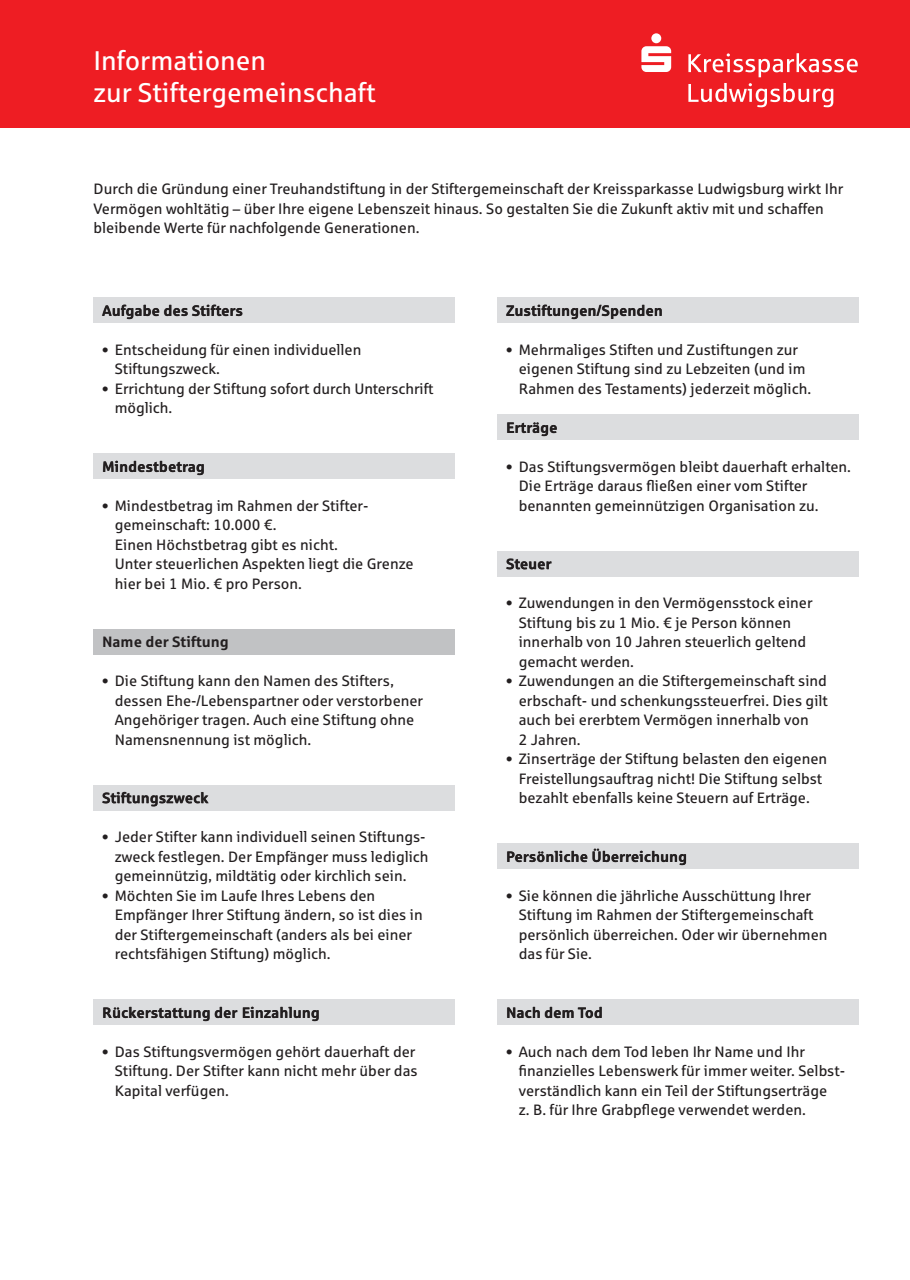
<style>
.page{position:relative;width:910px;height:1280px;background:#fff}
.page>*{position:absolute;margin:0;border:0;box-sizing:border-box;transform-origin:0 0}
.t1{font:27px/32.4px "Sparkasse Rg";color:#fff}
.t2{font:15px/19.5px "Sparkasse Rg";color:#231f20}
.t3{font:700 15px "Sparkasse Rg";color:#231f20}
</style>
<div class="page">
<div style="left:94px;top:297px;width:361px;height:26px;background:#dcdddf"></div>
<svg style="left:102px;top:305px;width:49px;height:14px"></svg>
<div style="left:94px;top:453px;width:361px;height:26px;background:#dcdddf"></div>
<svg style="left:103px;top:461px;width:56px;height:11px"></svg>
<div style="left:94px;top:629px;width:361px;height:25px;background:#c1c2c4"></div>
<div style="left:94px;top:785px;width:361px;height:25px;background:#dcdddf"></div>
<svg style="left:102px;top:792px;width:56px;height:14px"></svg>
<div style="left:94px;top:999px;width:361px;height:26px;background:#dcdddf"></div>
<svg style="left:103px;top:1007px;width:55px;height:11px"></svg>
<div style="left:497px;top:297px;width:362px;height:26px;background:#dcdddf"></div>
<svg style="left:506px;top:305px;width:63px;height:11px"></svg>
<div style="left:497px;top:414px;width:362px;height:26px;background:#dcdddf"></div>
<svg style="left:507px;top:422px;width:50px;height:14px"></svg>
<div style="left:497px;top:551px;width:362px;height:25px;background:#dcdddf"></div>
<svg style="left:506px;top:559px;width:45px;height:10px"></svg>
<div style="left:497px;top:843px;width:362px;height:26px;background:#dcdddf"></div>
<svg style="left:507px;top:851px;width:44px;height:11px"></svg>
<div style="left:497px;top:999px;width:362px;height:26px;background:#dcdddf"></div>
<svg style="left:507px;top:1007px;width:67px;height:11px"></svg>
<div style="left:0;top:0;width:910px;height:128px;background:#ee1d23"></div>
<svg style="left:641px;top:33px;width:30px;height:39px"></svg>
<svg style="left:688px;top:53px;width:170px;height:24px"></svg>
<svg style="left:688px;top:83px;width:145px;height:24px"></svg>
<h1 class="t1" style="left:94px;top:46px;width:284px">Informationen<br>zur Stiftergemeinschaft</h1>
<p class="t2" style="left:94px;top:180px;width:751px">Durch die Gründung einer Treuhandstiftung in der Stiftergemeinschaft der Kreissparkasse Ludwigsburg wirkt Ihr<br>Vermögen wohltätig – über Ihre eigene Lebenszeit hinaus. So gestalten Sie die Zukunft aktiv mit und schaffen bleibende Werte für nachfolgende Generationen.</p>
<p class="t3" style="left:102px;top:305px;width:142px">Aufgabe des Stifters</p>
<p class="t2" style="left:115px;top:341px;width:248px;text-indent:-13px">• Entscheidung für einen individuellen<br>Stiftungszweck.</p>
<p class="t2" style="left:115px;top:380px;width:320px;text-indent:-13px">• Errichtung der Stiftung sofort durch Unterschrift möglich.</p>
<p class="t3" style="left:102px;top:461px;width:104px">Mindestbetrag</p>
<p class="t2" style="left:115px;top:497px;width:300px;text-indent:-13px">• Mindestbetrag im Rahmen der Stifter&shy;gemeinschaft: 10.000 €.<br>Einen Höchstbetrag gibt es nicht.<br>Unter steuerlichen Aspekten liegt die Grenze hier bei 1 Mio. € pro Person.</p>
<p class="t3" style="left:102px;top:636px;width:128px">Name der Stiftung</p>
<p class="t2" style="left:115px;top:673px;width:310px;text-indent:-13px">• Die Stiftung kann den Namen des Stifters, dessen Ehe-/Lebenspartner oder verstorbener Angehöriger tragen. Auch eine Stiftung ohne Namensnennung ist möglich.</p>
<p class="t3" style="left:102px;top:792px;width:108px">Stiftungszweck</p>
<p class="t2" style="left:115px;top:829px;width:315px;text-indent:-13px">• Jeder Stifter kann individuell seinen Stiftungs&shy;zweck festlegen. Der Empfänger muss lediglich gemeinnützig, mildtätig oder kirchlich sein.</p>
<p class="t2" style="left:115px;top:887px;width:309px;text-indent:-13px">• Möchten Sie im Laufe Ihres Lebens den Empfänger Ihrer Stiftung ändern, so ist dies in der Stiftergemeinschaft (anders als bei einer rechtsfähigen Stiftung) möglich.</p>
<p class="t3" style="left:102px;top:1007px;width:219px">Rückerstattung der Einzahlung</p>
<p class="t2" style="left:115px;top:1043px;width:304px;text-indent:-13px">• Das Stiftungsvermögen gehört dauerhaft der<br>Stiftung. Der Stifter kann nicht mehr über das<br>Kapital verfügen.</p>
<p class="t3" style="left:506px;top:305px;width:158px">Zustiftungen/Spenden</p>
<p class="t2" style="left:519px;top:341px;width:294px;text-indent:-13px">• Mehrmaliges Stiften und Zustiftungen zur eigenen Stiftung sind zu Lebzeiten (und im<br>Rahmen des Testaments) jederzeit möglich.</p>
<p class="t3" style="left:506px;top:422px;width:53px">Erträge</p>
<p class="t2" style="left:519px;top:458px;width:334px;text-indent:-13px">• Das Stiftungsvermögen bleibt dauerhaft erhalten.<br>Die Erträge daraus fließen einer vom Stifter benannten gemeinnützigen Organisation zu.</p>
<p class="t3" style="left:506px;top:558px;width:47px">Steuer</p>
<p class="t2" style="left:519px;top:595px;width:295px;text-indent:-13px">• Zuwendungen in den Vermögensstock einer Stiftung bis zu 1 Mio. € je Person können innerhalb von 10 Jahren steuerlich geltend gemacht werden.</p>
<p class="t2" style="left:519px;top:673px;width:311px;text-indent:-13px">• Zuwendungen an die Stiftergemeinschaft sind erbschaft- und schenkungssteuerfrei. Dies gilt auch bei ererbtem Vermögen innerhalb von<br>2 Jahren.</p>
<p class="t2" style="left:506px;top:751px;width:323px;text-align:center">• Zinserträge der Stiftung belasten den eigenen<br>Freistellungsauftrag nicht! Die Stiftung selbst bezahlt ebenfalls keine Steuern auf Erträge.</p>
<p class="t3" style="left:506px;top:851px;width:183px">Persönliche Überreichung</p>
<p class="t2" style="left:519px;top:887px;width:310px;text-indent:-13px">• Sie können die jährliche Ausschüttung Ihrer Stiftung im Rahmen der Stiftergemeinschaft persönlich überreichen. Oder wir übernehmen das für Sie.</p>
<p class="t3" style="left:506px;top:1007px;width:98px">Nach dem Tod</p>
<p class="t2" style="left:519px;top:1043px;width:328px;text-indent:-13px">• Auch nach dem Tod leben Ihr Name und Ihr finanzielles Lebenswerk für immer weiter. Selbst&shy;verständlich kann ein Teil der Stiftungserträge<br>z. B. für Ihre Grabpflege verwendet werden.</p>
</div>
